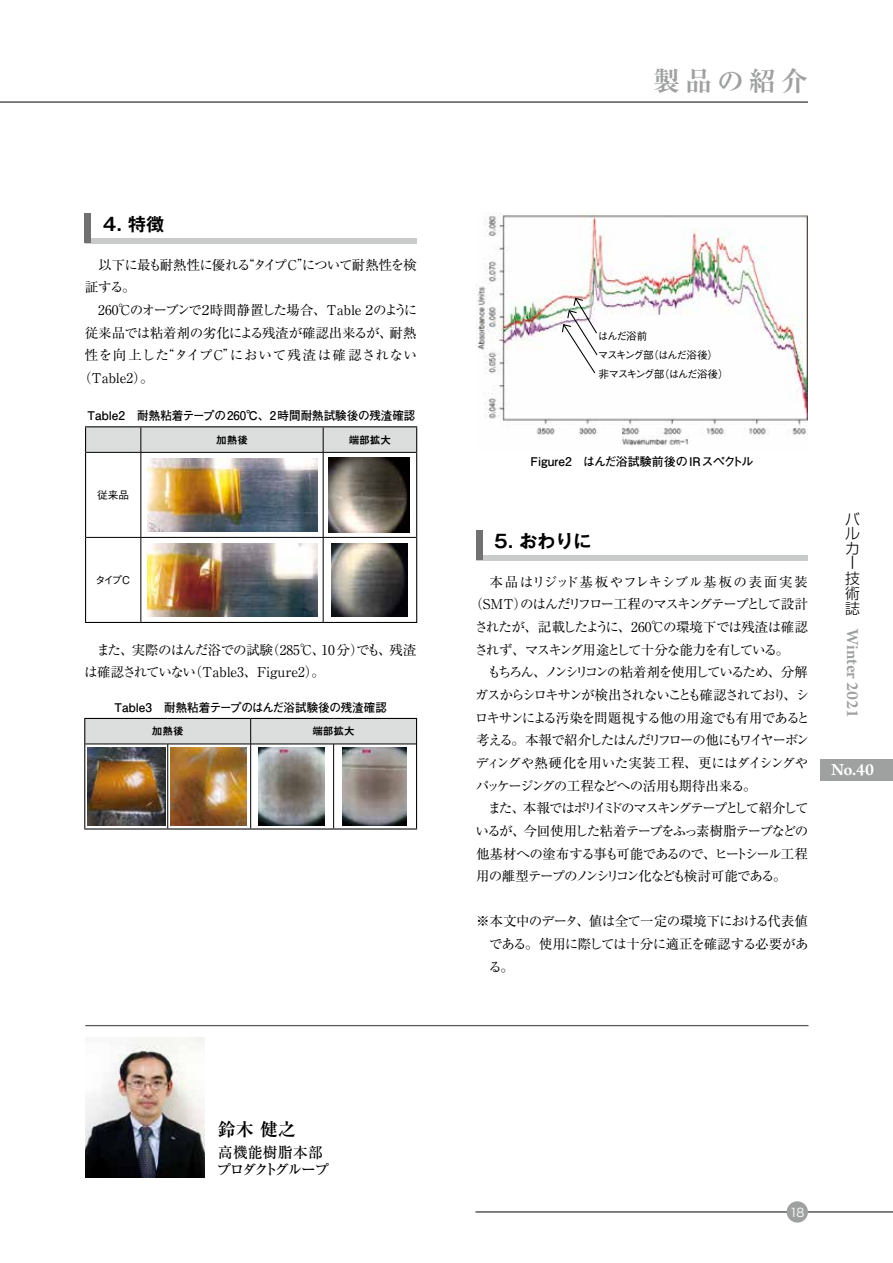
<style>
.page{position:relative;width:893px;height:1263px;background:#fff}
.page>*{position:absolute;margin:0;border:0;box-sizing:border-box;transform-origin:0 0}
.t1{font:700 27px "Ryumin Pro";letter-spacing:.185em;color:#9fa0a0}
.t2{font:700 18px "Gothic MB101 Pro De";color:#000}
.t3{font:600 18px "Arno Pro";color:#9fa0a0}
.t4{font:600 18px "Arno Pro";color:#fff}
.t5{font:700 18px "Ryumin Pro";color:#000}
.t6{font:500 15px/17px "Ryumin Pro";letter-spacing:-.1em;color:#000}
.t7{font:300 14.85px/14.7px "Shin Go Pro";color:#000}
.t8{font:13.5px/22.6px "Ryumin Pro";letter-spacing:-.075em;color:#000;text-align:justify}
.t9{font:13.5px "Ryumin Pro";letter-spacing:-.11em;color:#000}
.t10{font:13.5px "Ryumin Pro";letter-spacing:-.105em;color:#000}
.t11{font:13.5px/22.6px "Ryumin Pro";color:#000}
.t12{font:13.5px "Ryumin Pro";letter-spacing:-.04em;color:#000}
.t13{font:13.5px "Ryumin Pro";letter-spacing:-.12em;color:#000}
.t14{font:13.5px "Ryumin Pro";letter-spacing:-.115em;color:#000}
.t15{font:13.5px "Ryumin Pro";letter-spacing:-.135em;color:#000}
.t16{font:13.5px "Ryumin Pro";letter-spacing:-.145em;color:#000}
.t17{font:13.5px "Ryumin Pro";letter-spacing:-.02em;color:#000}
.t18{font:13.5px "Ryumin Pro";letter-spacing:.055em;color:#000}
.t19{font:13.5px "Ryumin Pro";letter-spacing:.06em;color:#000}
.t20{font:13.5px "Ryumin Pro";letter-spacing:-.095em;color:#000}
.t21{font:700 12px "Futo Go B101 Pro";color:#000}
.t22{font:12px "Hira Kaku Pro W3";color:#fff}
.t23{font:500 10.65px/19.2px "Gothic BBB Pro";letter-spacing:-.13em;color:#000}
.t24{font:10.65px "Midashi Go Pro MB31";color:#000}
</style>
<div class="page">
<div style="left:476px;top:555px;width:332px;height:5px;background:#c9caca"></div>
<div style="left:476px;top:530px;width:6px;height:30px;background:#727171"></div>
<div style="left:85px;top:238px;width:331px;height:5px;background:#c9caca"></div>
<div style="left:85px;top:213px;width:6px;height:30px;background:#727171"></div>
<hr style="left:416px;top:452px;width:1px;height:85px;background:#000">
<hr style="left:416px;top:537px;width:1px;height:85px;background:#000">
<hr style="left:141px;top:622px;width:182px;height:1px;background:#000">
<hr style="left:323px;top:622px;width:94px;height:1px;background:#000">
<hr style="left:86px;top:452px;width:55px;height:1px;background:#000">
<hr style="left:141px;top:452px;width:182px;height:1px;background:#000">
<hr style="left:323px;top:452px;width:93px;height:1px;background:#000">
<hr style="left:86px;top:537px;width:55px;height:1px;background:#000">
<hr style="left:141px;top:537px;width:182px;height:1px;background:#000">
<hr style="left:323px;top:537px;width:93px;height:1px;background:#000">
<hr style="left:141px;top:426px;width:182px;height:1px;background:#000">
<hr style="left:323px;top:426px;width:94px;height:1px;background:#000">
<hr style="left:85px;top:426px;width:56px;height:1px;background:#000">
<hr style="left:85px;top:452px;width:1px;height:85px;background:#000">
<hr style="left:85px;top:537px;width:1px;height:85px;background:#000">
<hr style="left:85px;top:622px;width:56px;height:1px;background:#000">
<hr style="left:141px;top:453px;width:1px;height:84px;background:#000">
<hr style="left:141px;top:538px;width:1px;height:84px;background:#000">
<svg style="left:85px;top:427px;width:332px;height:25px;background:#d4d5d5"></svg>
<hr style="left:323px;top:453px;width:1px;height:84px;background:#000">
<hr style="left:323px;top:538px;width:1px;height:84px;background:#000">
<img style="left:147px;top:459px;width:170px;height:72px">
<img style="left:329px;top:457px;width:81px;height:75px">
<img style="left:147px;top:544px;width:170px;height:72px">
<img style="left:331px;top:544px;width:76px;height:72px">
<hr style="left:416px;top:744px;width:1px;height:84px;background:#000">
<hr style="left:85px;top:744px;width:83px;height:1px;background:#000">
<hr style="left:168px;top:744px;width:83px;height:1px;background:#000">
<hr style="left:251px;top:744px;width:83px;height:1px;background:#000">
<hr style="left:334px;top:744px;width:82px;height:1px;background:#000">
<hr style="left:167px;top:744px;width:1px;height:84px;background:#000">
<hr style="left:250px;top:744px;width:1px;height:84px;background:#000">
<svg style="left:84px;top:718px;width:333px;height:26px;background:#cfd0d0"></svg>
<hr style="left:168px;top:718px;width:83px;height:1px;background:#000">
<hr style="left:84px;top:744px;width:1px;height:84px;background:#000">
<hr style="left:84px;top:828px;width:84px;height:1px;background:#000">
<hr style="left:168px;top:828px;width:83px;height:1px;background:#000">
<hr style="left:251px;top:828px;width:83px;height:1px;background:#000">
<hr style="left:334px;top:828px;width:83px;height:1px;background:#000">
<hr style="left:333px;top:744px;width:1px;height:84px;background:#000">
<img style="left:88px;top:747px;width:78px;height:78px">
<img style="left:171px;top:747px;width:75px;height:78px">
<img style="left:259px;top:747px;width:65px;height:78px">
<img style="left:342px;top:747px;width:64px;height:78px">
<hr style="left:85px;top:1025px;width:723px;height:1px;background:#595757">
<img style="left:85px;top:1037px;width:119px;height:140px">
<img style="left:477px;top:213px;width:331px;height:232px">
<svg style="left:561px;top:297px;width:37px;height:77px"></svg>
<div style="left:821px;top:759px;width:72px;height:21px;background:#9fa0a0"></div>
<hr style="left:475px;top:1212px;width:418px;height:1px;background:#000">
<div style="left:787px;top:1201px;width:21px;height:21px;background:#9fa0a0;border-radius:50%"></div>
<hr style="left:0;top:102px;width:808px;height:1px;background:#000">
<h2 class="t2" style="left:85px;top:209px;width:81px">　4. 特徴</h2>
<p class="t8" style="left:85px;top:252px;width:333px;text-indent:14px">以下に最も耐熱性に優れる“タイプC”について耐熱性を検証する。</p>
<p class="t9" style="left:98px;top:299px;width:321px">260℃のオーブンで２時間静置した場合、Table２のように</p>
<p class="t17" style="left:85px;top:322px;width:333px">従来品では粘着剤の劣化による残渣が確認出来るが、耐熱</p>
<p class="t18" style="left:85px;top:345px;width:334px">性を向上した“タイプC”において残渣は確認されない</p>
<p class="t8" style="left:78px;top:366px;width:77px">（Table2）。</p>
<p class="t21" style="left:87px;top:406px;width:329px">Table2　耐熱粘着テープの260℃、2時間耐熱試験後の残渣確認</p>
<p class="t24" style="left:216px;top:431px;width:33px">加熱後</p>
<p class="t24" style="left:349px;top:431px;width:44px">端部拡大</p>
<p class="t23" style="left:97px;top:484px;width:33px">従来品</p>
<p class="t23" style="left:95px;top:569px;width:38px">タイプＣ</p>
<p class="t11" style="left:84px;top:637px;width:334px;text-indent:12px">また、実際のはんだ浴での試験（285℃、10 分）でも、残渣は確認されていない（Table3、Figure2）。</p>
<p class="t21" style="left:114px;top:698px;width:274px">Table3　耐熱粘着テープのはんだ浴試験後の残渣確認</p>
<p class="t24" style="left:152px;top:723px;width:33px">加熱後</p>
<p class="t24" style="left:312px;top:723px;width:44px">端部拡大</p>
<h2 class="t5" style="left:218px;top:1114px;width:79px">鈴木 健之</h2>
<p class="t6" style="left:217px;top:1143px;width:114px">高機能樹脂本部プロダクトグループ</p>
<h1 class="t1" style="left:653px;top:60px;width:156px">製品の紹介</h1>
<p class="t23" style="left:598px;top:325px;width:132px">はんだ浴前<br>マスキング部（はんだ浴後）非マスキング部（はんだ浴後）</p>
<p class="t21" style="left:531px;top:452px;width:225px">Figure2　はんだ浴試験前後のIRスペクトル</p>
<h2 class="t2" style="left:476px;top:526px;width:117px">　5. おわりに</h2>
<p class="t19" style="left:490px;top:571px;width:320px">本品はリジッド基板やフレキシブル基板の表面実装</p>
<p class="t10" style="left:469px;top:594px;width:340px">（SMT）のはんだリフロー工程のマスキングテープとして設計</p>
<p class="t12" style="left:474px;top:616px;width:335px">されたが、記載したように、260℃の環境下では残渣は確認</p>
<p class="t13" style="left:474px;top:639px;width:316px">されず、マスキング用途として十分な能力を有している。</p>
<p class="t16" style="left:487px;top:662px;width:322px">もちろん、ノンシリコンの粘着剤を使用しているため、分解</p>
<p class="t13" style="left:475px;top:684px;width:336px">ガスからシロキサンが検出されないことも確認されており、シ</p>
<p class="t8" style="left:475px;top:705px;width:337px">ロキサンによる汚染を問題視する他の用途でも有用であると</p>
<p class="t14" style="left:476px;top:730px;width:335px">考える。本報で紹介したはんだリフローの他にもワイヤーボン</p>
<p class="t12" style="left:475px;top:752px;width:334px">ディングや熱硬化を用いた実装工程、更にはダイシングや</p>
<p class="t20" style="left:476px;top:775px;width:282px">パッケージングの工程などへの活用も期待出来る。</p>
<p class="t15" style="left:488px;top:797px;width:322px">また、本報ではポリイミドのマスキングテープとして紹介して</p>
<p class="t9" style="left:476px;top:820px;width:334px">いるが、今回使用した粘着テープをふっ素樹脂テープなどの</p>
<p class="t8" style="left:476px;top:841px;width:333px">他基材への塗布する事も可能であるので、ヒートシール工程</p>
<p class="t10" style="left:476px;top:865px;width:312px">用の離型テープのノンシリコン化なども検討可能である。</p>
<p class="t8" style="left:488px;top:909px;width:322px;text-indent:-12px">※本文中のデータ、値は全て一定の環境下における代表値である。使用に際しては十分に適正を確認する必要がある。</p>
<p class="t7" style="left:845px;top:510px;width:16px">バルカー技術誌</p>
<h2 class="t3" style="left:863px;top:629px;width:90px;rotate:90deg">Winter 2021</h2>
<h2 class="t4" style="left:831px;top:759px;width:45px">No.40</h2>
<p class="t22" style="left:790px;top:1201px;width:16px">18</p>
</div>
